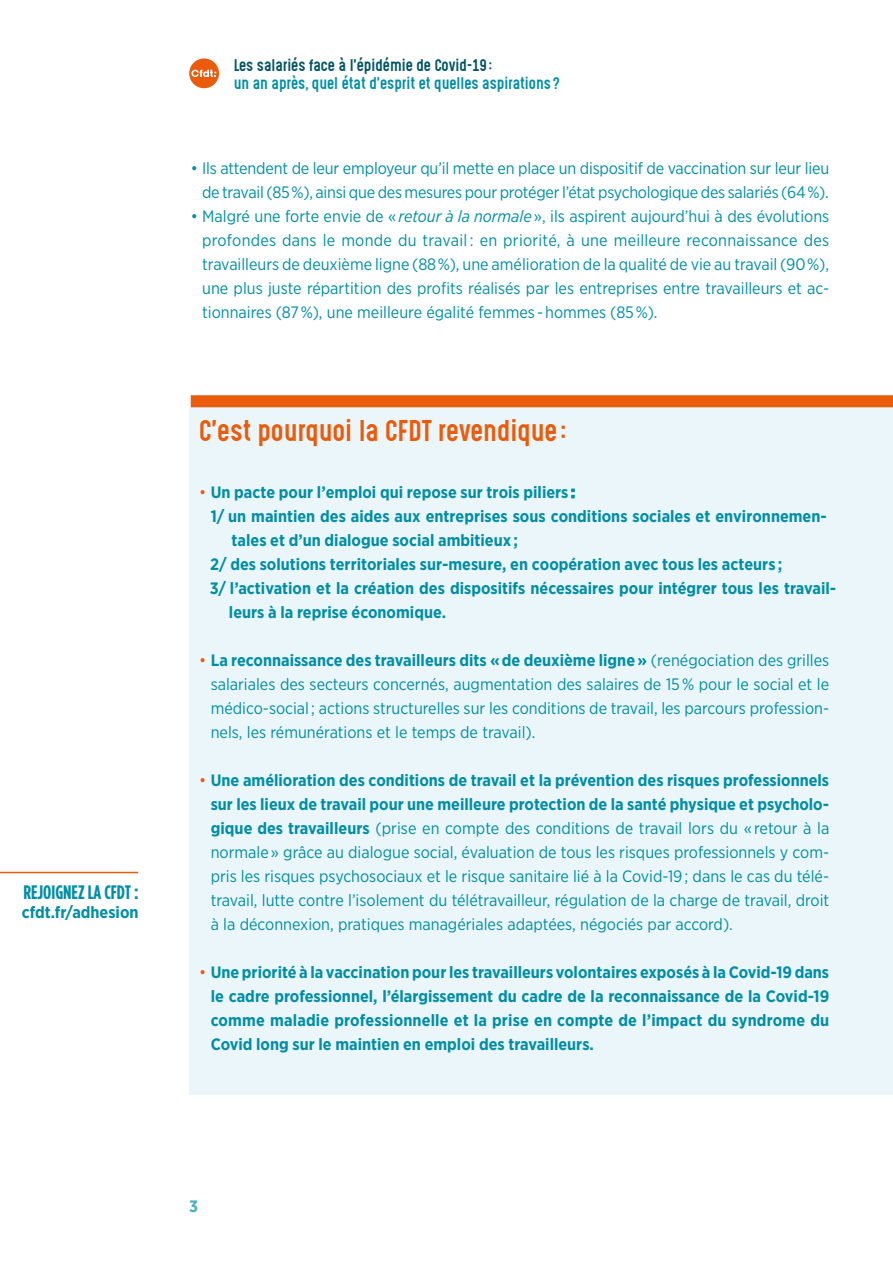
<style>
.page{position:relative;width:893px;height:1263px;background:#fff}
.page>*{position:absolute;margin:0;border:0;box-sizing:border-box;transform-origin:0 0}
.t1{font:25.5px "Gotcha Gothic";color:#ea5b0b}
.t2{font:700 19.5px "Gotham Condensed";color:#008ea5}
.t3{font:16.5px/24px "Gotham Narrow";letter-spacing:-.01em;color:#008ea5;text-align:justify}
.t4{font:700 16.5px/24px "Gotham Narrow";color:#008ea5;text-align:justify}
.t5{font:700 16.5px "Gotham Narrow";color:#41b1c3}
.t6{font:14.4px "Gotcha Gothic";color:#008ea5}
.t7{font:14.4px "Gotcha Gothic";color:#005461}
.s1{font-style:italic}
.s2{font-weight:400;color:#ea5b0b}
.s3{color:#ea5b0b}
.s4{font-weight:700}
</style>
<div class="page">
<div style="left:189px;top:58px;width:30px;height:30px;background:#ea5b0b;border-radius:50%"></div>
<svg style="left:191px;top:70px;width:25px;height:7px"></svg>
<hr style="left:0;top:872px;width:138px;height:1px;background:#ea5b0b">
<div style="left:189px;top:395px;width:704px;height:700px;background:#ebf6fa"></div>
<div style="left:191px;top:395px;width:702px;height:12px;background:#ea5b0b"></div>
<p class="t2" style="left:23px;top:880px;width:117px">REJOIGNEZ LA CFDT :</p>
<p class="t4" style="left:22px;top:900px;width:118px">cfdt.fr/adhesion</p>
<p class="t7" style="left:234px;top:54px;width:260px">Les salariés face à l’épidémie de Covid-19:</p>
<p class="t6" style="left:234px;top:72px;width:328px">un an après, quel état d’esprit et quelles aspirations?</p>
<p class="t3" style="left:191px;top:156px;width:640px;text-align:right">• Ils attendent de leur employeur qu’il mette en place un dispositif de vaccination sur leur lieu de travail (85 %), ainsi que des mesures pour protéger l’état psychologique des salariés (64 %).</p>
<p class="t3" style="left:202px;top:204px;width:629px;text-indent:-11px">• Malgré une forte envie de « <span class="s1">retour à la normale</span> », ils aspirent aujourd’hui à des évolutions profondes dans le monde du travail : en priorité, à une meilleure reconnaissance des travailleurs de deuxième ligne (88 %), une amélioration de la qualité de vie au travail (90 %), une plus juste répartition des profits réalisés par les entreprises entre travailleurs et ac&shy;tionnaires (87 %), une meilleure égalité femmes - hommes (85 %).</p>
<h1 class="t1" style="left:199px;top:412px;width:368px">C’est pourquoi la CFDT revendique :</h1>
<p class="t4" style="left:199px;top:480px;width:377px"><span class="s2">•</span> Un pacte pour l’emploi qui repose sur trois piliers :</p>
<p class="t4" style="left:211px;top:504px;width:618px">1/ un maintien des aides aux entreprises sous conditions sociales et environnemen-</p>
<p class="t4" style="left:232px;top:528px;width:288px">tales et d’un dialogue social ambitieux ;</p>
<p class="t4" style="left:210px;top:552px;width:574px">2/ des solutions territoriales sur-mesure, en coopération avec tous les acteurs ;</p>
<p class="t4" style="left:210px;top:576px;width:628px">3/ l’activation et la création des dispositifs nécessaires pour intégrer tous les travail-</p>
<p class="t4" style="left:229px;top:600px;width:219px">leurs à la reprise économique.</p>
<p class="t3" style="left:211px;top:648px;width:620px;text-indent:-11px"><span class="s3">•</span> <span class="s4">La reconnaissance des travailleurs dits « de deuxième ligne »</span> (renégociation des grilles salariales des secteurs concernés, augmentation des salaires de 15 % pour le social et le médico-social ; actions structurelles sur les conditions de travail, les parcours profession&shy;nels, les rémunérations et le temps de travail).</p>
<p class="t3" style="left:211px;top:768px;width:620px;text-indent:-11px"><span class="s3">•</span> <span class="s4">Une amélioration des conditions de travail et la prévention des risques professionnels sur les lieux de travail pour une meilleure protection de la santé physique et psycholo&shy;gique des travailleurs</span> (prise en compte des conditions de travail lors du « retour à la normale » grâce au dialogue social, évaluation de tous les risques professionnels y com&shy;pris les risques psychosociaux et le risque sanitaire lié à la Covid-19 ; dans le cas du télé&shy;travail, lutte contre l’isolement du télétravailleur, régulation de la charge de travail, droit à la déconnexion, pratiques managériales adaptées, négociés par accord).</p>
<p class="t4" style="left:211px;top:960px;width:620px;text-indent:-11px"><span class="s2">•</span> Une priorité à la vaccination pour les travailleurs volontaires exposés à la Covid-19 dans le cadre professionnel, l’élargissement du cadre de la reconnaissance de la Covid-19 comme maladie professionnelle et la prise en compte de l’impact du syndrome du Covid long sur le maintien en emploi des travailleurs.</p>
<p class="t5" style="left:189px;top:1196px;width:10px">3</p>
</div>
